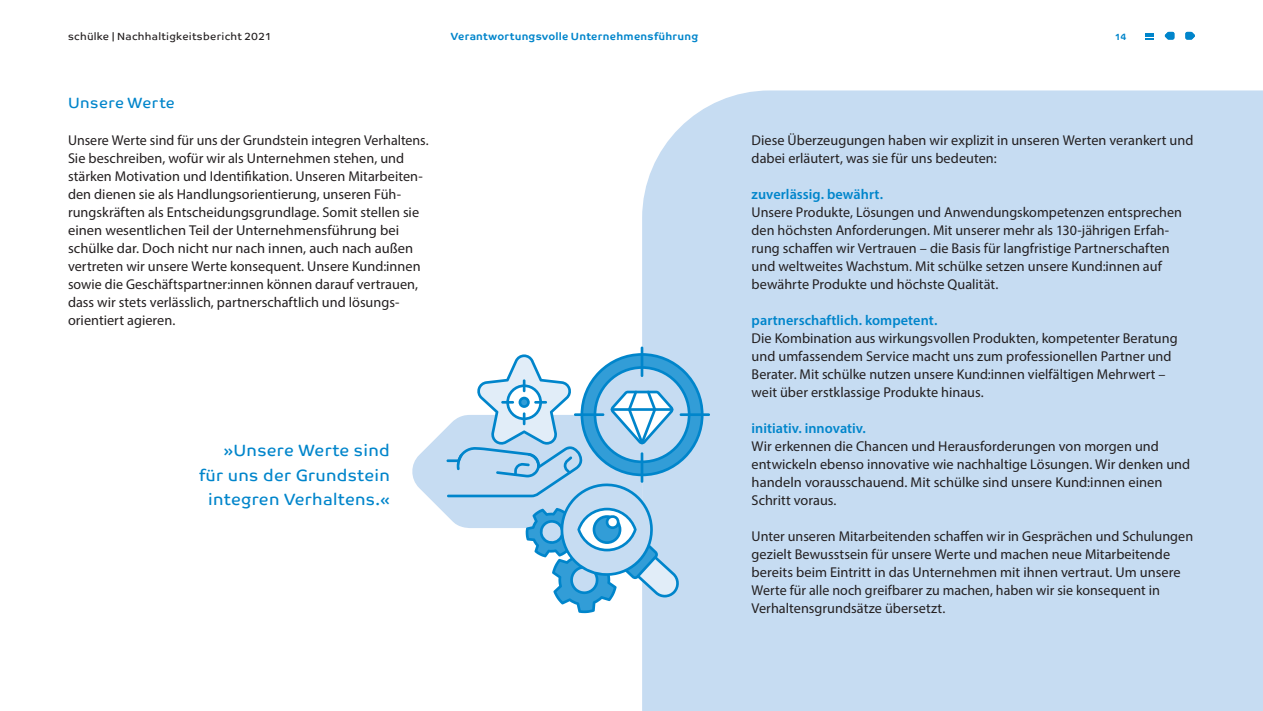
<style>
.page{position:relative;width:1263px;height:711px;background:#fff}
.page>*{position:absolute;margin:0;border:0;box-sizing:border-box;transform-origin:0 0}
.t1{font:16.5px/24.3px "Co Text";letter-spacing:.02em;color:#0085cb;text-align:right}
.t2{font:15px "Co Text";letter-spacing:.03em;color:#0085cb}
.t3{font:14.25px/18px "Myriad Pro";color:#231f20}
.t4{font:600 14.25px "Myriad Pro";letter-spacing:.005em;color:#0085cb}
.t5{font:700 10.5px "Co Text";letter-spacing:.025em;color:#0085cb}
.t6{font:10.5px "Co Text";letter-spacing:.025em;color:#231f20}
.t7{font:700 9.15px "Co Text";color:#0085cb}
</style>
<div class="page">
<div style="left:642px;top:90px;width:621px;height:620px;background:#c6dcf2"></div>
<hr style="left:641px;top:346px;width:2px;height:31px;background:#0085cb">
<hr style="left:680px;top:413px;width:30px;height:2px;background:#0085cb">
<svg style="left:412px;top:353px;width:291px;height:259px"></svg>
<svg style="left:1145px;top:33px;width:8px;height:7px"></svg>
<svg style="left:1165px;top:32px;width:9px;height:8px"></svg>
<svg style="left:1185px;top:32px;width:10px;height:8px"></svg>
<p class="t6" style="left:68px;top:30px;width:205px">schülke | Nachhaltigkeitsbericht 2021</p>
<p class="t5" style="left:451px;top:30px;width:249px">Verantwortungsvolle Unternehmensführung</p>
<p class="t7" style="left:1115px;top:31px;width:13px">14</p>
<p class="t2" style="left:68px;top:94px;width:108px">Unsere Werte</p>
<p class="t3" style="left:68px;top:130px;width:362px">Unsere Werte sind für uns der Grundstein integren Verhaltens.<br>Sie beschreiben, wofür wir als Unternehmen stehen, und stärken Motivation und Identifikation. Unseren Mitarbeiten&shy;den dienen sie als Handlungsorientierung, unseren Füh&shy;rungskräften als Entscheidungsgrundlage. Somit stellen sie einen wesentlichen Teil der Unternehmensführung bei schülke dar. Doch nicht nur nach innen, auch nach außen vertreten wir unsere Werte konsequent. Unsere Kund:innen sowie die Geschäftspartner:innen können darauf vertrauen, dass wir stets verlässlich, partnerschaftlich und lösungs&shy;orientiert agieren.</p>
<p class="t1" style="left:199px;top:438px;width:192px">»Unsere Werte sind für uns der Grundstein integren Verhaltens.«</p>
<p class="t3" style="left:752px;top:130px;width:443px">Diese Überzeugungen haben wir explizit in unseren Werten verankert und dabei erläutert, was sie für uns bedeuten:</p>
<p class="t4" style="left:752px;top:184px;width:133px">zuverlässig. bewährt.</p>
<p class="t3" style="left:752px;top:202px;width:432px">Unsere Produkte, Lösungen und Anwendungskompetenzen entsprechen den höchsten Anforderungen. Mit unserer mehr als 130-jährigen Erfah&shy;rung schaffen wir Vertrauen – die Basis für langfristige Partnerschaften und weltweites Wachstum. Mit schülke setzen unsere Kund:innen auf bewährte Produkte und höchste Qualität.</p>
<p class="t4" style="left:752px;top:310px;width:187px">partnerschaftlich. kompetent.</p>
<p class="t3" style="left:752px;top:328px;width:428px">Die Kombination aus wirkungsvollen Produkten, kompetenter Beratung und umfassendem Service macht uns zum professionellen Partner und Berater. Mit schülke nutzen unsere Kund:innen vielfältigen Mehrwert – weit über erstklassige Produkte hinaus.</p>
<p class="t4" style="left:752px;top:418px;width:116px">initiativ. innovativ.</p>
<p class="t3" style="left:752px;top:436px;width:440px">Wir erkennen die Chancen und Herausforderungen von morgen und entwickeln ebenso innovative wie nachhaltige Lösungen. Wir denken und handeln vorausschauend. Mit schülke sind unsere Kund:innen einen Schritt voraus.</p>
<p class="t3" style="left:752px;top:526px;width:443px">Unter unseren Mitarbeitenden schaffen wir in Gesprächen und Schulungen gezielt Bewusstsein für unsere Werte und machen neue Mitarbeitende bereits beim Eintritt in das Unternehmen mit ihnen vertraut. Um unsere Werte für alle noch greifbarer zu machen, haben wir sie konsequent in Verhaltensgrundsätze übersetzt.</p>
</div>
